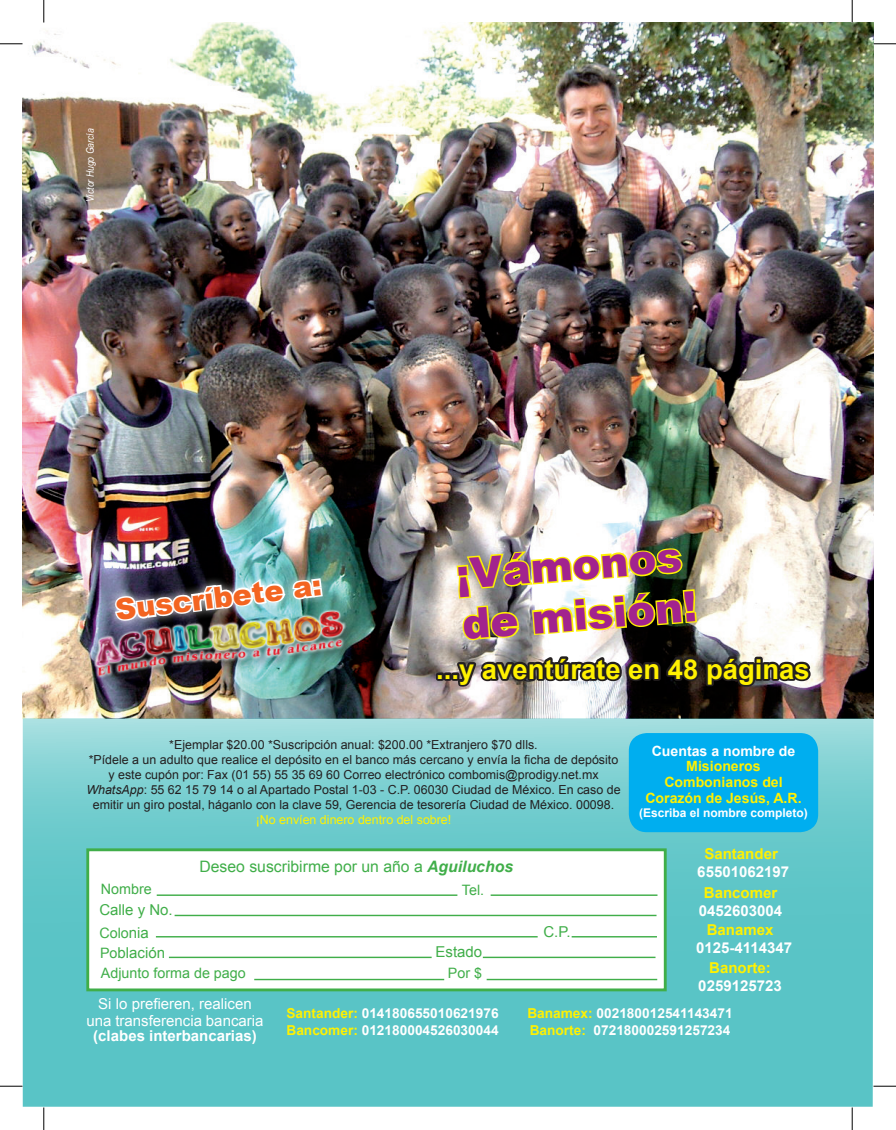
<style>
.page{position:relative;width:896px;height:1130px;background:#fff}
.page>*{position:absolute;margin:0;border:0;box-sizing:border-box;transform-origin:0 0}
.t1{font:900 42px "Arial";color:#a2238e}
.t2{font:900 28.65px "Arial";color:#f36421}
.t3{font:700 27.45px "Arial";color:#fff101}
.t4{font:15.75px "Arial";color:#40ae49}
.t5{font:15px/15px "Arial";color:#fff;text-align:center}
.t6{font:700 15px/18px "Arial";color:#fff;text-align:center}
.t7{font:15px "Arial";color:#40ae49}
.t8{font:700 15px "Arial";color:#fff101}
.t9{font:14.4px "Arial";color:#40ae49}
.t10{font:700 14.1px/15.5px "Arial";color:#fff101;text-align:center}
.t11{font:700 14.1px/15.5px "Arial";color:#fff;text-align:center}
.t12{font:700 13.65px "Arial";color:#fff}
.t13{font:12.45px/14.9px "Arial";color:#231f20;text-align:center}
.t14{font:12.45px "Arial";color:#fff101}
.t15{font:700 12px "Arial";color:#fff}
.t16{font:italic 10.5px "Arial Narrow";color:#fff}
.s1{font-style:italic}
.s2{font-weight:700;font-style:italic}
.s3{font-size:15px}
.s4{font-size:14.4px}
.s5{color:#fff101}
.s6{font-weight:700}
</style>
<div class="page">
<img style="left:22px;top:23px;width:851px;height:695px">
<img style="left:103px;top:561px;width:230px;height:42px">
<div style="left:92px;top:607px;width:265px;height:82px;background:#231f20;opacity:.45"></div>
<img style="left:87px;top:603px;width:265px;height:79px">
<svg style="left:23px;top:718px;width:850px;height:388px;background:#69c9cb"></svg>
<div style="left:628px;top:733px;width:190px;height:99px;background:#00aeef;border-radius:18px"></div>
<div style="left:86px;top:848px;width:580px;height:143px;background:#fff;border:3px solid #40ae49"></div>
<hr style="left:157px;top:894px;width:300px;height:1px;background:#40ae49">
<hr style="left:490px;top:894px;width:167px;height:1px;background:#40ae49">
<hr style="left:174px;top:914px;width:482px;height:2px;background:#40ae49">
<hr style="left:156px;top:935px;width:381px;height:2px;background:#40ae49">
<hr style="left:571px;top:935px;width:86px;height:2px;background:#40ae49">
<hr style="left:169px;top:956px;width:262px;height:1px;background:#40ae49">
<hr style="left:483px;top:956px;width:172px;height:1px;background:#40ae49">
<hr style="left:486px;top:978px;width:171px;height:2px;background:#40ae49">
<hr style="left:254px;top:978px;width:190px;height:2px;background:#40ae49">
<img style="left:455px;top:546px;width:243px;height:96px">
<div style="left:436px;top:672px;width:8px;height:8px;border:5px solid #231f20"></div>
<div style="left:443px;top:672px;width:9px;height:8px;border:5px solid #231f20"></div>
<div style="left:451px;top:672px;width:8px;height:8px;border:5px solid #231f20"></div>
<img style="left:452px;top:649px;width:362px;height:41px">
<svg style="left:0;top:44px;width:22px;height:1px"></svg>
<svg style="left:873px;top:44px;width:22px;height:1px"></svg>
<svg style="left:0;top:1085px;width:22px;height:1px"></svg>
<svg style="left:873px;top:1085px;width:22px;height:1px"></svg>
<svg style="left:44px;top:0;width:1px;height:23px"></svg>
<svg style="left:44px;top:1107px;width:1px;height:22px"></svg>
<svg style="left:851px;top:0;width:1px;height:23px"></svg>
<svg style="left:851px;top:1107px;width:1px;height:22px"></svg>
<p class="t16" style="left:83px;top:202px;width:75px;rotate:-90deg">Víctor Hugo García</p>
<p class="t2" style="left:113px;top:589px;width:209px;rotate:-7deg">Suscríbete a:</p>
<p class="t1" style="left:453px;top:544px;width:228px;rotate:-5deg">¡Vámonos</p>
<p class="t1" style="left:459px;top:594px;width:237px;rotate:-5deg">de misión!</p>
<p class="t3" style="left:436px;top:650px;width:375px">...y aventúrate en 48 páginas</p>
<p class="t13" style="left:169px;top:737px;width:370px">*Ejemplar $20.00 *Suscripción anual: $200.00 *Extranjero $70 dlls.</p>
<p class="t13" style="left:89px;top:752px;width:531px">*Pídele a un adulto que realice el depósito en el banco más cercano y envía la ficha de depósito</p>
<p class="t13" style="left:108px;top:767px;width:491px">y este cupón por: Fax (01 55) 55 35 69 60 Correo electrónico combomis@prodigy.net.mx</p>
<p class="t13" style="left:86px;top:782px;width:535px"><span class="s1">WhatsApp</span>: 55 62 15 79 14 o al Apartado Postal 1-03 - C.P. 06030 Ciudad de México. En caso de emitir un giro postal, háganlo con la clave 59, Gerencia de tesorería Ciudad de México. 00098.</p>
<p class="t14" style="left:256px;top:811px;width:197px">¡No envíen dinero dentro del sobre!</p>
<p class="t4" style="left:199px;top:855px;width:315px">Deseo suscribirme por un año a <span class="s2">Aguiluchos</span></p>
<p class="t9" style="left:101px;top:878px;width:52px">Nombre</p>
<p class="t7" style="left:99px;top:899px;width:75px">Calle y No.</p>
<p class="t9" style="left:99px;top:923px;width:51px">Colo<span class="s3">nia</span></p>
<p class="t7" style="left:100px;top:943px;width:67px"><span class="s4">Po</span>blación</p>
<p class="t7" style="left:435px;top:942px;width:48px">Estado</p>
<p class="t9" style="left:462px;top:880px;width:24px">Tel.</p>
<p class="t7" style="left:543px;top:922px;width:29px">C.P.</p>
<p class="t11" style="left:651px;top:743px;width:145px">Cuentas a nombre de<br><span class="s5">Misioneros</span></p>
<p class="t10" style="left:645px;top:774px;width:158px">Combonianos del<br>Corazón de Jesús, A.R.</p>
<p class="t15" style="left:639px;top:804px;width:170px">(Escriba el nombre completo)</p>
<p class="t8" style="left:704px;top:843px;width:75px">Santander</p>
<p class="t6" style="left:697px;top:862px;width:93px">65501062197</p>
<p class="t8" style="left:703px;top:882px;width:75px">Bancomer</p>
<p class="t6" style="left:698px;top:901px;width:85px">0452603004</p>
<p class="t8" style="left:706px;top:919px;width:68px">Banamex</p>
<p class="t6" style="left:696px;top:939px;width:97px">0125-4114347</p>
<p class="t9" style="left:101px;top:963px;width:146px">Adjunto forma de pago</p>
<p class="t9" style="left:448px;top:963px;width:36px">Por $</p>
<p class="t6" style="left:698px;top:958px;width:85px"><span class="s5">Banorte:<br></span>0259125723</p>
<p class="t5" style="left:98px;top:996px;width:155px">Si lo prefieren, realicen</p>
<p class="t5" style="left:87px;top:1012px;width:178px">una transferencia bancaria <span class="s6">(clabes interbancarias)</span></p>
<p class="t12" style="left:286px;top:1004px;width:214px"><span class="s5">Santander:</span> 014180655010621976</p>
<p class="t12" style="left:286px;top:1020px;width:214px"><span class="s5">Bancomer:</span> 012180004526030044</p>
<p class="t12" style="left:527px;top:1004px;width:207px"><span class="s5">Banamex:</span> 002180012541143471</p>
<p class="t12" style="left:529px;top:1020px;width:202px"><span class="s5">Banorte:</span> 072180002591257234</p>
</div>
